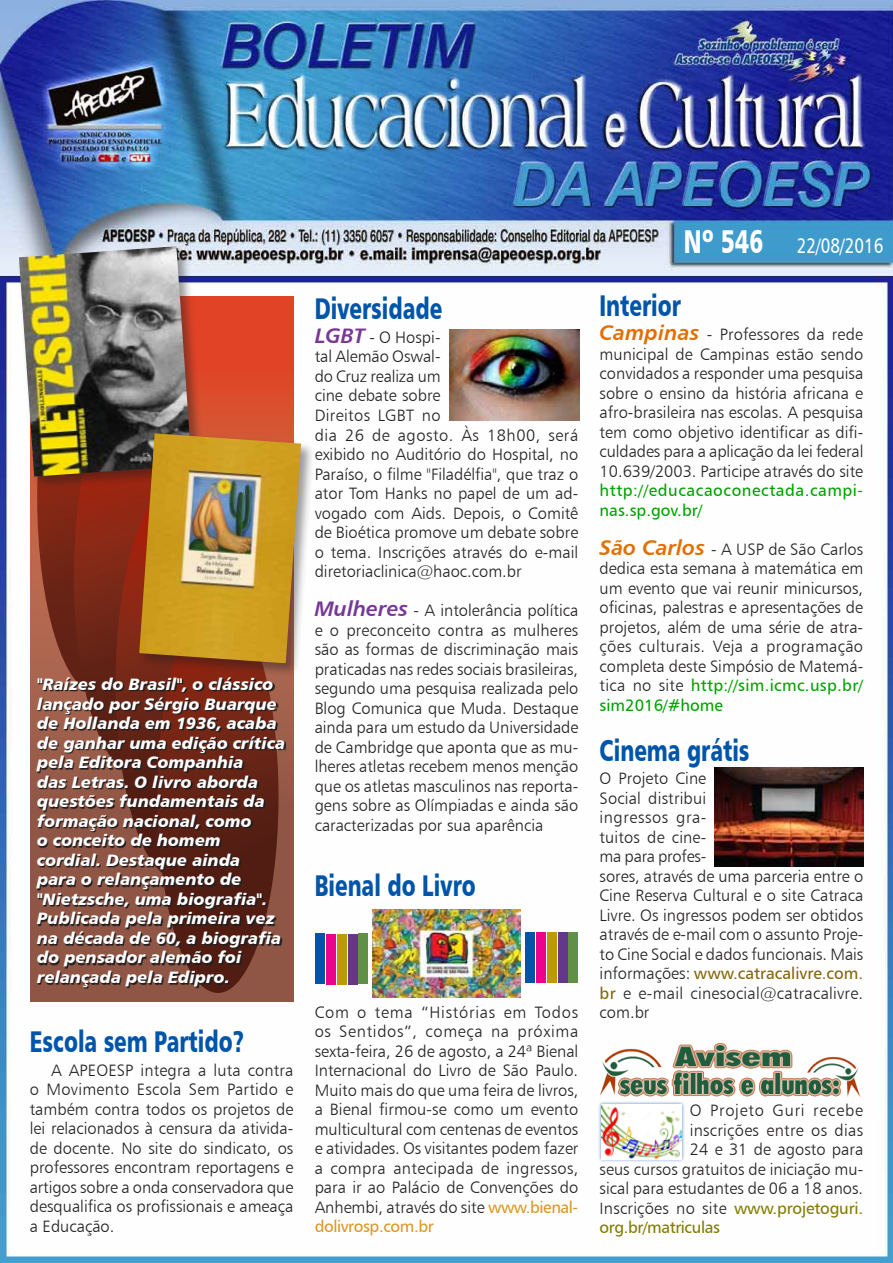
<style>
.page{position:relative;width:893px;height:1263px;background:#fff}
.page>*{position:absolute;margin:0;border:0;box-sizing:border-box;transform-origin:0 0}
.t1{font:30px "Humanist 777 BT Black B";color:#05a;scale:.7 1}
.t2{font:21px "Humanist 777 BT Roman B";color:#fff;scale:.8 1}
.t3{font:16.5px/19.5px "Humanist 777 BT Light B";color:#231f20;text-align:justify}
.t4{font:16.5px/19.5px "Humanist 777 BT Black Italic B";color:#fff}
.t5{font:16.5px/19.5px "Humanist 777 BT Roman B";letter-spacing:.015em;color:#00a200}
.t6{font:16.5px "Humanist 777 BT Roman B";color:#826409}
.t7{font:16.5px "Humanist 777 BT Roman B";letter-spacing:-.025em;color:#837a00}
.t8{font:16.5px "Humanist 777 BT Roman B";letter-spacing:-.025em;color:#dd9622}
.s1{font-family:"Humanist 777 BT Bold Italic B";font-size:21px;color:#773896}
.s2{font-family:"Humanist 777 BT Roman B";color:#dd9622}
.s3{font-family:"Humanist 777 BT Black B";font-size:33px}
.s4{font-family:"Humanist 777 BT Bold Italic B";font-size:21px;color:#e36e00}
.s5{font-family:"Humanist 777 BT Light B";color:#231f20}
.s6{font-family:"Humanist 777 BT Roman B";color:#826409}
.s7{font-family:"Humanist 777 BT Roman B";color:#837a00}
</style>
<div class="page">
<img style="left:0;top:0;width:893px;height:1262px">
<svg style="left:30px;top:296px;width:263px;height:705px;background:#bc5137"></svg>
<img style="left:449px;top:330px;width:130px;height:91px">
<img style="left:715px;top:767px;width:148px;height:99px">
<img style="left:372px;top:909px;width:148px;height:89px">
<div style="left:598px;top:1101px;width:87px;height:62px;background:#05a;opacity:.75"></div>
<img style="left:601px;top:1104px;width:80px;height:55px">
<img style="left:600px;top:1037px;width:262px;height:67px">
<div style="left:315px;top:933px;width:9px;height:51px;background:#05a"></div>
<div style="left:326px;top:934px;width:9px;height:50px;background:#ed028c"></div>
<div style="left:337px;top:934px;width:9px;height:50px;background:#bc9905"></div>
<div style="left:348px;top:934px;width:9px;height:50px;background:#63378a"></div>
<div style="left:358px;top:933px;width:10px;height:51px;background:#5f9046"></div>
<div style="left:525px;top:932px;width:10px;height:50px;background:#05a"></div>
<div style="left:536px;top:932px;width:10px;height:51px;background:#ed028c"></div>
<div style="left:547px;top:932px;width:9px;height:51px;background:#bc9905"></div>
<div style="left:558px;top:932px;width:9px;height:51px;background:#63378a"></div>
<div style="left:568px;top:932px;width:10px;height:50px;background:#5f9046"></div>
<svg style="left:37px;top:302px;width:121px;height:392px;background:#732515"></svg>
<svg style="left:74px;top:380px;width:121px;height:393px;background:#7f2715"></svg>
<svg style="left:116px;top:486px;width:121px;height:392px;background:#862714"></svg>
<svg style="left:38px;top:679px;width:248px;height:309px;background:#633328"></svg>
<div style="left:17px;top:245px;width:189px;height:245px;background:#231f20;opacity:.45"></div>
<img style="left:19px;top:246px;width:173px;height:230px">
<div style="left:138px;top:432px;width:177px;height:245px;background:#231f20;opacity:.45"></div>
<img style="left:139px;top:433px;width:162px;height:230px">
<p class="t4" style="left:37px;top:674px;width:250px">"Raízes do Brasil", o clássico lançado por Sérgio Buarque de Hollanda em 1936, acaba de ganhar uma edição crítica pela Editora Companhia<br>das Letras. O livro aborda questões fundamentais da formação nacional, como<br>o conceito de homem cordial. Destaque ainda<br>para o relançamento de "Nietzsche, uma biografia".<br>Publicada pela primeira vez na década de 60, a biografia do pensador alemão foi relançada pela Edipro.</p>
<h1 class="t1" style="left:30px;top:1022px;width:308px">Escola sem Partido?</h1>
<p class="t3" style="left:30px;top:1060px;width:265px;text-indent:21px">A APEOESP integra a luta contra o Movimento Escola Sem Partido e também contra todos os projetos de lei relacionados à censura da ativida&shy;de docente. No site do sindicato, os professores encontram reportagens e artigos sobre a onda conservadora que desqualifica os profissionais e ameaça a Educação.</p>
<h1 class="t1" style="left:315px;top:289px;width:184px">Diversidade</h1>
<p class="t3" style="left:315px;top:327px;width:265px;text-align:left"><span class="s1">LGBT</span> - O Hospi-<br>tal Alemão Oswal-<br>do Cruz realiza um<br>cine debate sobre<br>Direitos LGBT no<br>dia 26 de agosto. Às 18h00, será exibido no Auditório do Hospital, no<br>Paraíso, o filme "Filadélfia", que traz o ator Tom Hanks no papel de um ad&shy;vogado com Aids. Depois, o Comitê de Bioética promove um debate sobre o tema. Inscrições através do e-mail diretoriaclinica@haoc.com.br</p>
<p class="t3" style="left:315px;top:600px;width:265px"><span class="s1">Mulheres</span> - A intolerância política e o preconceito contra as mulheres são as formas de discriminação mais praticadas nas redes sociais brasileiras, segundo uma pesquisa realizada pelo Blog Comunica que Muda. Destaque ainda para um estudo da Universidade de Cambridge que aponta que as mu&shy;lheres atletas recebem menos menção que os atletas masculinos nas reporta&shy;gens sobre as Olímpiadas e ainda são caracterizadas por sua aparência</p>
<h1 class="t1" style="left:315px;top:867px;width:232px">Bienal do Livro</h1>
<p class="t3" style="left:315px;top:1002px;width:265px">Com o tema “Histórias em Todos os Sentidos”, começa na próxima sexta-feira, 26 de agosto, a 24ª Bienal Internacional do Livro de São Paulo.<br>Muito mais do que uma feira de livros, a Bienal firmou-se como um evento multicultural com centenas de eventos e atividades. Os visitantes podem fazer a compra antecipada de ingressos, para ir ao Palácio de Convenções do Anhembi, através do site <span class="s2">www.bienal-</span></p>
<p class="t8" style="left:315px;top:1216px;width:121px">dolivrosp.com.br</p>
<p class="t2" style="left:684px;top:233px;width:251px"><span class="s3">Nº 546</span> 22/08/2016</p>
<h1 class="t1" style="left:600px;top:286px;width:118px">Interior</h1>
<p class="t3" style="left:600px;top:324px;width:265px"><span class="s4">Campinas</span> - Professores da rede municipal de Campinas estão sendo convidados a responder uma pesquisa sobre o ensino da história africana e afro-brasileira nas escolas. A pesquisa tem como objetivo identificar as difi&shy;culdades para a aplicação da lei federal 10.639/2003. Participe através do site</p>
<p class="t5" style="left:600px;top:480px;width:265px">http://educacaoconectada.campi&shy;nas.sp.gov.br/</p>
<p class="t3" style="left:600px;top:539px;width:265px"><span class="s4">São Carlos</span> - A USP de São Carlos dedica esta semana à matemática em um evento que vai reunir minicursos, oficinas, palestras e apresentações de projetos, além de uma série de atra&shy;ções culturais. Veja a programação completa deste Simpósio de Matemá-</p>
<p class="t5" style="left:600px;top:675px;width:265px"><span class="s5">tica no site</span> http://sim.icmc.usp.br/ sim2016/#home</p>
<h1 class="t1" style="left:600px;top:731px;width:216px">Cinema grátis</h1>
<p class="t3" style="left:600px;top:769px;width:265px;text-align:left">O Projeto Cine<br>Social distribui<br>ingressos gra-<br>tuitos de cine-<br>ma para profes-<br>sores, através de uma parceria entre o<br>Cine Reserva Cultural e o site Catraca<br>Livre. Os ingressos podem ser obtidos através de e-mail com o assunto Proje&shy;to Cine Social e dados funcionais. Mais</p>
<p class="t6" style="left:600px;top:963px;width:265px"><span class="s5">informações:</span> www.catracalivre.com.</p>
<p class="t3" style="left:600px;top:983px;width:265px"><span class="s6">br</span> e e-mail cinesocial@catracalivre. com.br</p>
<p class="t3" style="left:600px;top:1101px;width:265px;text-align:right">O Projeto Guri recebe<br>inscrições entre os dias<br>24 e 31 de agosto para<br>seus cursos gratuitos de iniciação mu&shy;sical para estudantes de 06 a 18 anos.<br>Inscrições no site <span class="s7">www.projetoguri.</span></p>
<p class="t7" style="left:600px;top:1217px;width:122px">org.br/matriculas</p>
</div>
